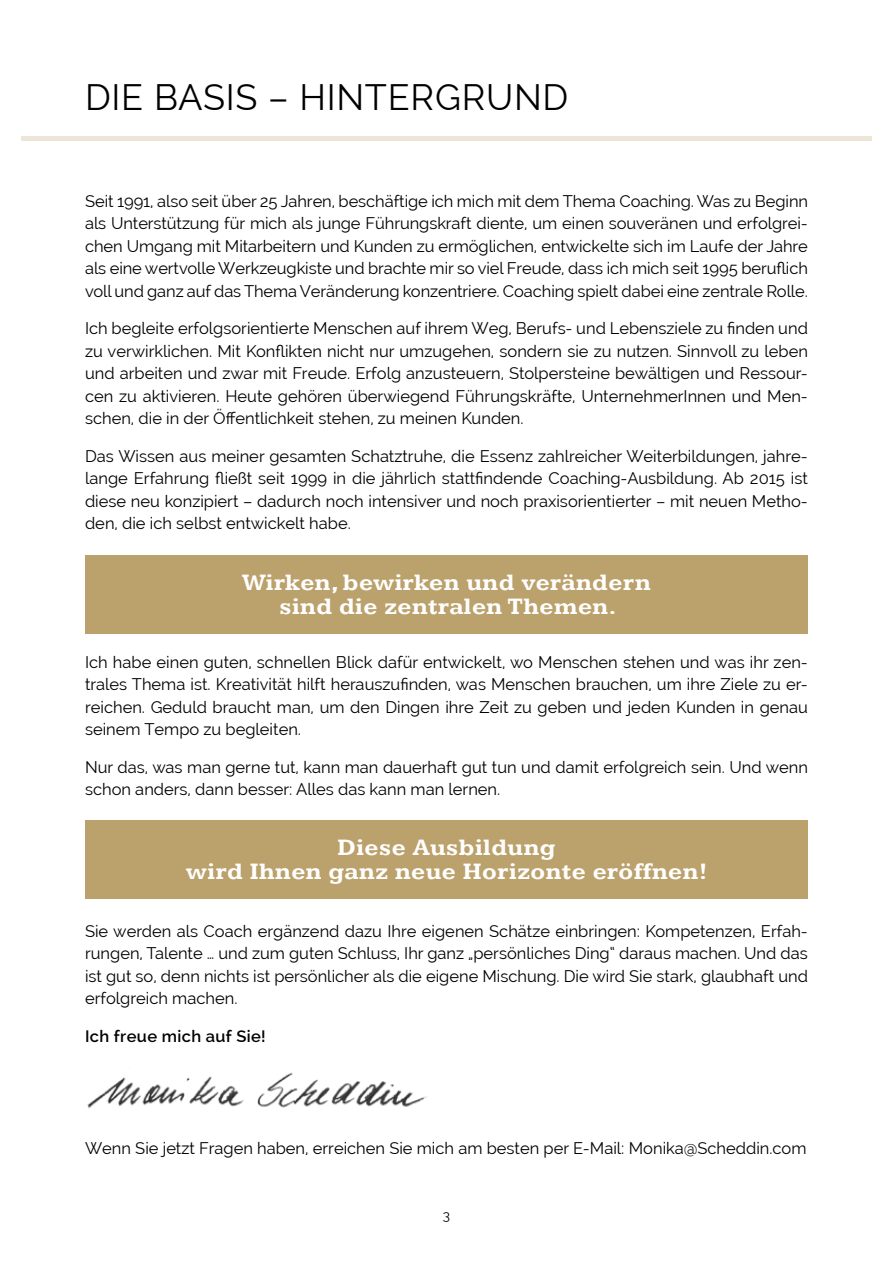
<style>
.page{position:relative;width:893px;height:1263px;background:#fff}
.page>*{position:absolute;margin:0;border:0;box-sizing:border-box;transform-origin:0 0}
.t1{font:36px "Raleway";letter-spacing:.02em;color:#000}
.t2{font:700 24px/24px "Kameron";letter-spacing:.02em;color:#fff;text-align:center}
.t3{font:16.5px/22.5px "Raleway";color:#000;text-align:justify}
.t4{font:600 16.5px "Raleway";letter-spacing:.02em;color:#000}
.t5{font:13.5px "Raleway";color:#000}
</style>
<div class="page">
<div style="left:85px;top:555px;width:723px;height:79px;background:#bba16b"></div>
<hr style="left:21px;top:137px;width:851px;height:4px;background:#ede6d8">
<div style="left:85px;top:820px;width:723px;height:79px;background:#bba16b"></div>
<img style="left:87px;top:1072px;width:340px;height:36px">
<h1 class="t1" style="left:85px;top:77px;width:485px">DIE BASIS – HINTERGRUND</h1>
<p class="t3" style="left:85px;top:190px;width:724px">Seit 1991, also seit über 25 Jahren, beschäftige ich mich mit dem Thema Coaching. Was zu Beginn als Unterstützung für mich als junge Führungskraft diente, um einen souveränen und erfolgrei&shy;chen Umgang mit Mitarbeitern und Kunden zu ermöglichen, entwickelte sich im Laufe der Jahre als eine wertvolle Werkzeugkiste und brachte mir so viel Freude, dass ich mich seit 1995 beruflich voll und ganz auf das Thema Veränderung konzentriere. Coaching spielt dabei eine zentrale Rolle.</p>
<p class="t3" style="left:85px;top:317px;width:724px">Ich begleite erfolgsorientierte Menschen auf ihrem Weg, Berufs- und Lebensziele zu finden und zu verwirklichen. Mit Konflikten nicht nur umzugehen, sondern sie zu nutzen. Sinnvoll zu leben und arbeiten und zwar mit Freude. Erfolg anzusteuern, Stolpersteine bewältigen und Ressour&shy;cen zu aktivieren. Heute gehören überwiegend Führungskräfte, UnternehmerInnen und Men&shy;schen, die in der Öffentlichkeit stehen, zu meinen Kunden.</p>
<p class="t3" style="left:85px;top:445px;width:724px">Das Wissen aus meiner gesamten Schatztruhe, die Essenz zahlreicher Weiterbildungen, jahre&shy;lange Erfahrung fließt seit 1999 in die jährlich stattfindende Coaching-Ausbildung. Ab 2015 ist diese neu konzipiert – dadurch noch intensiver und noch praxisorientierter – mit neuen Metho&shy;den, die ich selbst entwickelt habe.</p>
<h2 class="t2" style="left:242px;top:571px;width:410px">Wirken, bewirken und verändern sind die zentralen Themen.</h2>
<p class="t3" style="left:85px;top:650px;width:724px">Ich habe einen guten, schnellen Blick dafür entwickelt, wo Menschen stehen und was ihr zen&shy;trales Thema ist. Kreativität hilft herauszufinden, was Menschen brauchen, um ihre Ziele zu er&shy;reichen. Geduld braucht man, um den Dingen ihre Zeit zu geben und jeden Kunden in genau seinem Tempo zu begleiten.</p>
<p class="t3" style="left:85px;top:755px;width:724px">Nur das, was man gerne tut, kann man dauerhaft gut tun und damit erfolgreich sein. Und wenn schon anders, dann besser: Alles das kann man lernen.</p>
<h2 class="t2" style="left:186px;top:836px;width:523px">Diese Ausbildung<br>wird Ihnen ganz neue Horizonte eröffnen!</h2>
<p class="t3" style="left:85px;top:919px;width:724px">Sie werden als Coach ergänzend dazu Ihre eigenen Schätze einbringen: Kompetenzen, Erfah&shy;rungen, Talente … und zum guten Schluss, Ihr ganz „persönliches Ding“ daraus machen. Und das ist gut so, denn nichts ist persönlicher als die eigene Mischung. Die wird Sie stark, glaubhaft und erfolgreich machen.</p>
<p class="t4" style="left:85px;top:1026px;width:182px">Ich freue mich auf Sie!</p>
<p class="t3" style="left:85px;top:1137px;width:723px">Wenn Sie jetzt Fragen haben, erreichen Sie mich am besten per E-Mail: Monika@Scheddin.com</p>
<p class="t5" style="left:443px;top:1208px;width:9px">3</p>
</div>
